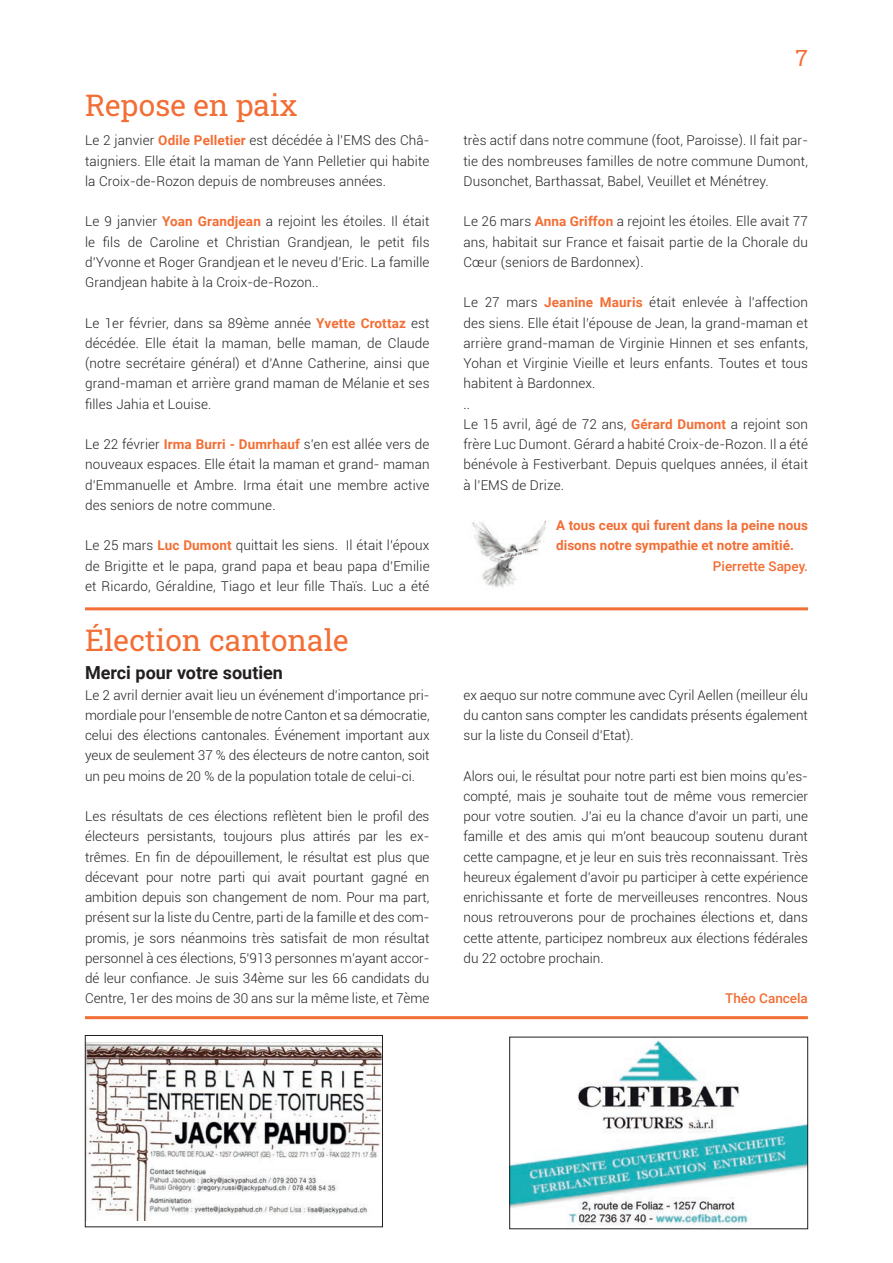
<style>
.page{position:relative;width:893px;height:1263px;background:#fff}
.page>*{position:absolute;margin:0;border:0;box-sizing:border-box;transform-origin:0 0}
.t1{font:30px "Roboto Slab";color:#f26e35}
.t2{font:22.5px "Roboto Slab";color:#f26e35}
.t3{font:700 18px "Roboto";color:#231f20}
.t4{font:300 13.5px/20.2px "Roboto";letter-spacing:.01em;color:#231f20;text-align:justify}
.t5{font:700 13.5px/20.2px "Roboto";color:#f26e35}
.t6{font:500 13.5px "Roboto";color:#f26e35}
.s1{font-weight:700;color:#f26e35}
</style>
<div class="page">
<img style="left:472px;top:520px;width:75px;height:68px">
<hr style="left:85px;top:1016px;width:723px;height:3px;background:#f26e35">
<hr style="left:85px;top:607px;width:723px;height:3px;background:#f26e35">
<img style="left:511px;top:1040px;width:295px;height:186px">
<div style="left:509px;top:1037px;width:299px;height:192px;border:1px solid #231f20"></div>
<img style="left:87px;top:1042px;width:294px;height:178px">
<div style="left:85px;top:1035px;width:298px;height:192px;border:1px solid #231f20"></div>
<h1 class="t1" style="left:85px;top:85px;width:214px">Repose en paix</h1>
<p class="t4" style="left:85px;top:130px;width:346px">Le 2 janvier <span class="s1">Odile Pelletier</span> est décédée à l’EMS des Châ&shy;taigniers. Elle était la maman de Yann Pelletier qui habite la Croix-de-Rozon depuis de nombreuses années.</p>
<p class="t4" style="left:85px;top:211px;width:346px">Le 9 janvier <span class="s1">Yoan Grandjean</span> a rejoint les étoiles. Il était le fils de Caroline et Christian Grandjean, le petit fils d’Yvonne et Roger Grandjean et le neveu d’Eric. La famille Grandjean habite à la Croix-de-Rozon..</p>
<p class="t4" style="left:85px;top:312px;width:346px">Le 1er février, dans sa 89ème année <span class="s1">Yvette Crottaz</span> est décédée. Elle était la maman, belle maman, de Claude (notre secrétaire général) et d’Anne Catherine, ainsi que grand-maman et arrière grand maman de Mélanie et ses filles Jahia et Louise.</p>
<p class="t4" style="left:85px;top:434px;width:346px">Le 22 février <span class="s1">Irma Burri - Dumrhauf</span> s’en est allée vers de nouveaux espaces. Elle était la maman et grand- maman d’Emmanuelle et Ambre. Irma était une membre active des seniors de notre commune.</p>
<p class="t4" style="left:85px;top:535px;width:346px">Le 25 mars <span class="s1">Luc Dumont</span> quittait les siens. Il était l’époux de Brigitte et le papa, grand papa et beau papa d’Emilie et Ricardo, Géraldine, Tiago et leur fille Thaïs. Luc a été</p>
<h1 class="t1" style="left:85px;top:619px;width:265px">Élection cantonale</h1>
<h3 class="t3" style="left:85px;top:660px;width:199px">Merci pour votre soutien</h3>
<p class="t4" style="left:85px;top:684px;width:346px">Le 2 avril dernier avait lieu un événement d’importance pri&shy;mordiale pour l’ensemble de notre Canton et sa démocratie, celui des élections cantonales. Événement important aux yeux de seulement 37 % des électeurs de notre canton, soit un peu moins de 20 % de la population totale de celui-ci.</p>
<p class="t4" style="left:85px;top:806px;width:346px">Les résultats de ces élections reflètent bien le profil des électeurs persistants, toujours plus attirés par les ex&shy;trêmes. En fin de dépouillement, le résultat est plus que décevant pour notre parti qui avait pourtant gagné en ambition depuis son changement de nom. Pour ma part, présent sur la liste du Centre, parti de la famille et des com&shy;promis, je sors néanmoins très satisfait de mon résultat personnel à ces élections, 5’913 personnes m’ayant accor&shy;dé leur confiance. Je suis 34ème sur les 66 candidats du Centre, 1er des moins de 30 ans sur la même liste, et 7ème</p>
<h2 class="t2" style="left:795px;top:43px;width:14px">7</h2>
<p class="t4" style="left:463px;top:130px;width:346px">très actif dans notre commune (foot, Paroisse). Il fait par&shy;tie des nombreuses familles de notre commune Dumont, Dusonchet, Barthassat, Babel, Veuillet et Ménétrey.</p>
<p class="t4" style="left:463px;top:211px;width:346px">Le 26 mars <span class="s1">Anna Griffon</span> a rejoint les étoiles. Elle avait 77 ans, habitait sur France et faisait partie de la Chorale du Cœur (seniors de Bardonnex).</p>
<p class="t4" style="left:463px;top:292px;width:346px;text-align:left">Le 27 mars <span class="s1">Jeanine Mauris</span> était enlevée à l’affection des siens. Elle était l’épouse de Jean, la grand-maman et arrière grand-maman de Virginie Hinnen et ses enfants, Yohan et Virginie Vieille et leurs enfants. Toutes et tous habitent à Bardonnex.<br>..<br>Le 15 avril, âgé de 72 ans, <span class="s1">Gérard Dumont</span> a rejoint son frère Luc Dumont. Gérard a habité Croix-de-Rozon. Il a été bénévole à Festiverbant. Depuis quelques années, il était à l’EMS de Drize.</p>
<p class="t5" style="left:556px;top:515px;width:253px">A tous ceux qui furent dans la peine nous disons notre sympathie et notre amitié.</p>
<p class="t6" style="left:713px;top:556px;width:96px">Pierrette Sapey.</p>
<p class="t4" style="left:463px;top:684px;width:346px">ex aequo sur notre commune avec Cyril Aellen (meilleur élu du canton sans compter les candidats présents également sur la liste du Conseil d’Etat).</p>
<p class="t4" style="left:463px;top:765px;width:346px">Alors oui, le résultat pour notre parti est bien moins qu’es&shy;compté, mais je souhaite tout de même vous remercier pour votre soutien. J’ai eu la chance d’avoir un parti, une famille et des amis qui m’ont beaucoup soutenu durant cette campagne, et je leur en suis très reconnaissant. Très heureux également d’avoir pu participer à cette expérience enrichissante et forte de merveilleuses rencontres. Nous nous retrouverons pour de prochaines élections et, dans cette attente, participez nombreux aux élections fédérales du 22 octobre prochain.</p>
<p class="t6" style="left:725px;top:989px;width:84px">Théo Cancela</p>
</div>
